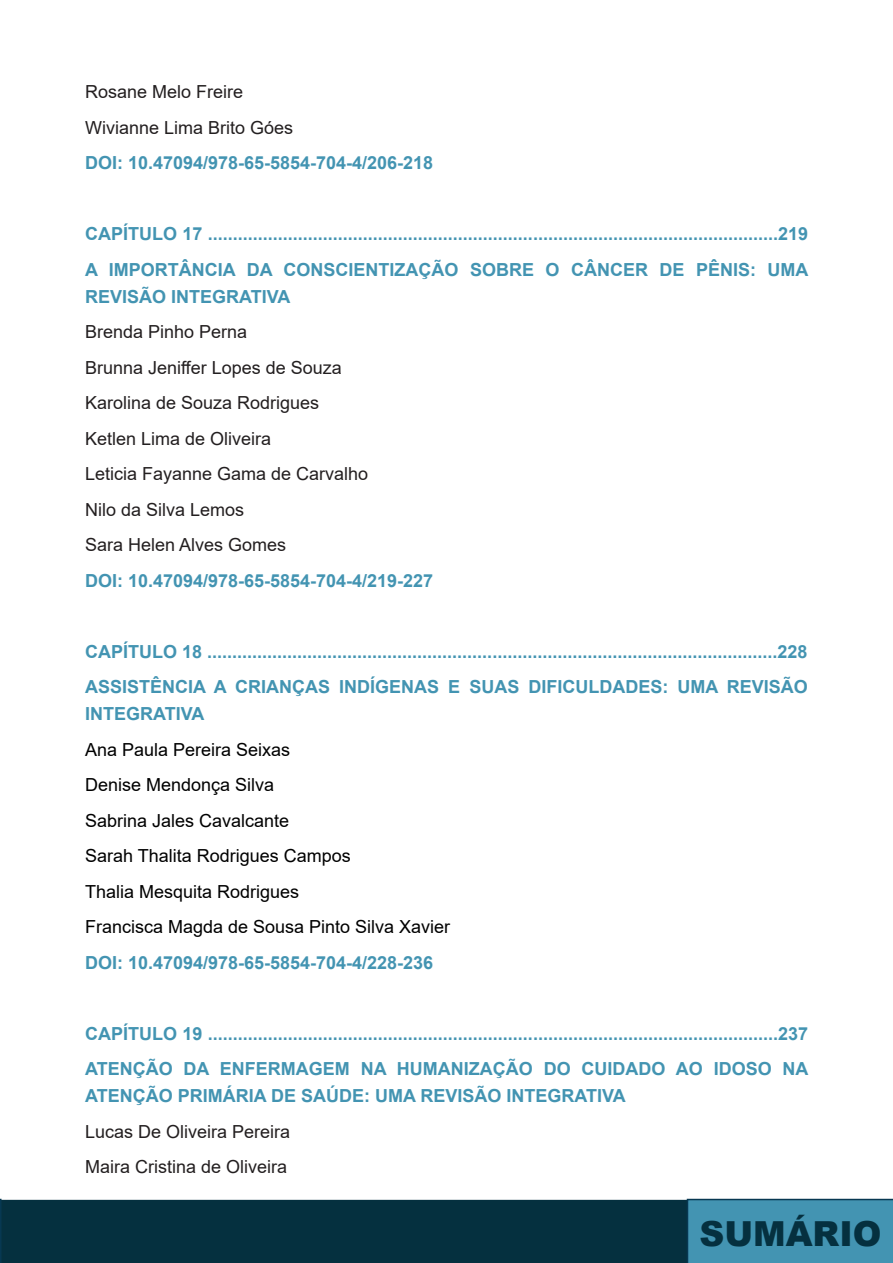
<style>
.page{position:relative;width:893px;height:1263px;background:#fff}
.page>*{position:absolute;margin:0;border:0;box-sizing:border-box;transform-origin:0 0}
.t1{font:900 34.5px "Arial";color:#05303f}
.t2{font:700 18px/27px "Arial";color:#4394b2}
.t3{font:18px "Arial";color:#231f20}
.t4{font:18px "Arial";color:#000}
</style>
<div class="page">
<div style="left:0;top:1200px;width:812px;height:63px;background:#05303f"></div>
<svg style="left:0;top:1199px;width:2px;height:64px"></svg>
<div style="left:687px;top:1199px;width:206px;height:64px;background:#4394b2"></div>
<p class="t3" style="left:85px;top:79px;width:160px">Rosane Melo Freire</p>
<p class="t3" style="left:85px;top:115px;width:210px">Wivianne Lima Brito Góes</p>
<p class="t2" style="left:85px;top:150px;width:350px">DOI: 10.47094/978-65-5854-704-4/206-218</p>
<p class="t2" style="left:85px;top:221px;width:725px">CAPÍTULO 17 ..................................................................................................................219</p>
<p class="t2" style="left:85px;top:256px;width:725px">A IMPORTÂNCIA DA CONSCIENTIZAÇÃO SOBRE O CÂNCER DE PÊNIS: UMA<br>REVISÃO INTEGRATIVA</p>
<p class="t3" style="left:85px;top:319px;width:164px">Brenda Pinho Perna</p>
<p class="t3" style="left:85px;top:355px;width:258px">Brunna Jeniffer Lopes de Souza</p>
<p class="t3" style="left:85px;top:390px;width:236px">Karolina de Souza Rodrigues</p>
<p class="t3" style="left:85px;top:426px;width:188px">Ketlen Lima de Oliveira</p>
<p class="t3" style="left:85px;top:461px;width:285px">Leticia Fayanne Gama de Carvalho</p>
<p class="t3" style="left:85px;top:497px;width:161px">Nilo da Silva Lemos</p>
<p class="t3" style="left:85px;top:532px;width:203px">Sara Helen Alves Gomes</p>
<p class="t2" style="left:85px;top:567px;width:350px">DOI: 10.47094/978-65-5854-704-4/219-227</p>
<p class="t2" style="left:85px;top:638px;width:724px">CAPÍTULO 18 ..................................................................................................................228</p>
<p class="t2" style="left:85px;top:674px;width:724px">ASSISTÊNCIA A CRIANÇAS INDÍGENAS E SUAS DIFICULDADES: UMA REVISÃO<br>INTEGRATIVA</p>
<p class="t4" style="left:85px;top:737px;width:207px">Ana Paula Pereira Seixas</p>
<p class="t4" style="left:85px;top:772px;width:191px">Denise Mendonça Silva</p>
<p class="t4" style="left:85px;top:808px;width:206px">Sabrina Jales Cavalcante</p>
<p class="t4" style="left:85px;top:844px;width:267px">Sarah Thalita Rodrigues Campos</p>
<p class="t4" style="left:85px;top:879px;width:216px">Thalia Mesquita Rodrigues</p>
<p class="t4" style="left:85px;top:915px;width:367px">Francisca Magda de Sousa Pinto Silva Xavier</p>
<p class="t2" style="left:85px;top:949px;width:350px">DOI: 10.47094/978-65-5854-704-4/228-236</p>
<p class="t2" style="left:85px;top:1020px;width:725px">CAPÍTULO 19 ..................................................................................................................237</p>
<p class="t2" style="left:85px;top:1056px;width:725px">ATENÇÃO DA ENFERMAGEM NA HUMANIZAÇÃO DO CUIDADO AO IDOSO NA<br>ATENÇÃO PRIMÁRIA DE SAÚDE: UMA REVISÃO INTEGRATIVA</p>
<p class="t3" style="left:85px;top:1119px;width:207px">Lucas De Oliveira Pereira</p>
<p class="t3" style="left:85px;top:1155px;width:204px">Maira Cristina de Oliveira</p>
<h1 class="t1" style="left:700px;top:1209px;width:184px">SUMÁRIO</h1>
</div>
